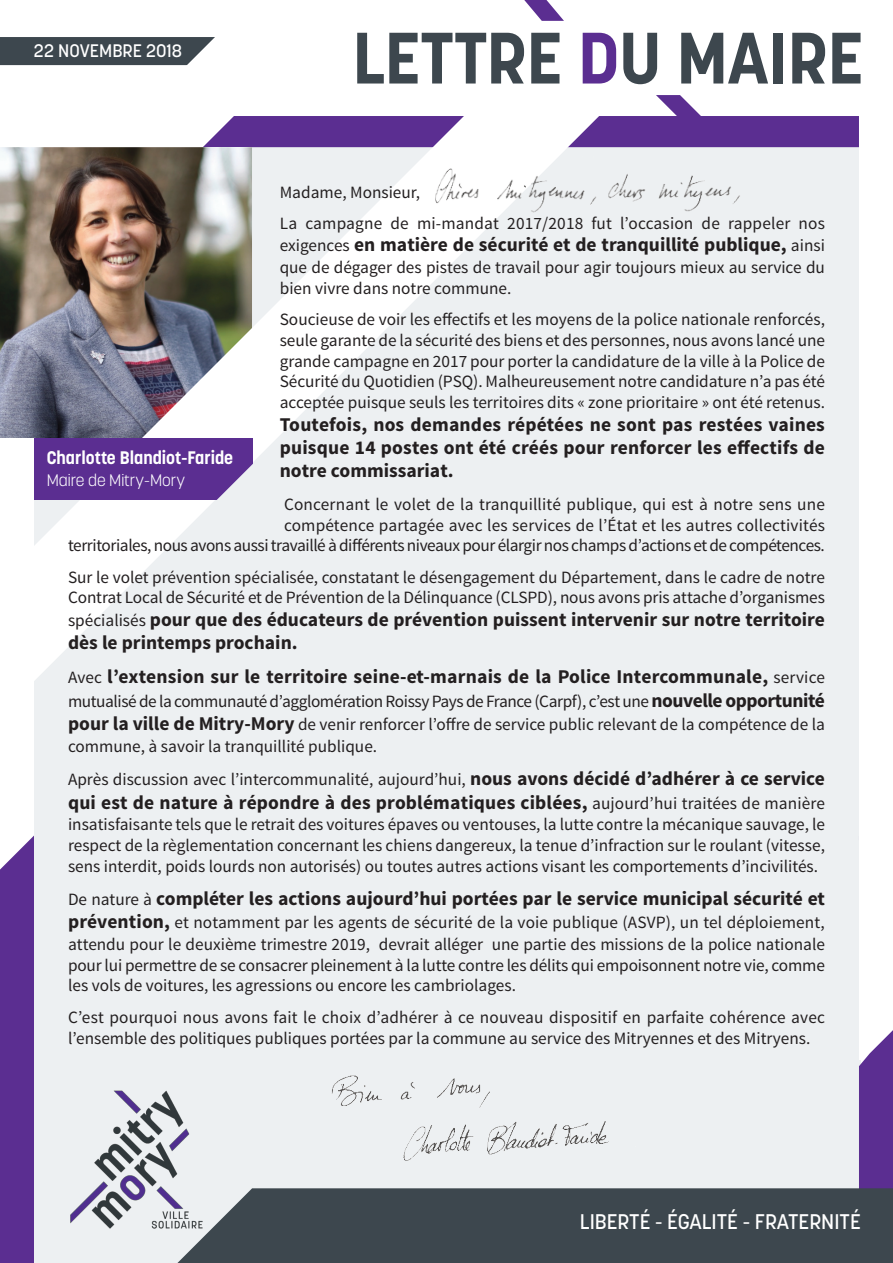
<style>
.page{position:relative;width:893px;height:1263px;background:#fff}
.page>*{position:absolute;margin:0;border:0;box-sizing:border-box;transform-origin:0 0}
.t1{font:700 72px "Korolev";color:#3d474e}
.t2{font:500 21px "Korolev";color:#fff}
.t3{font:700 19.5px/23.4px "Source Sans Pro";color:#231f20;text-align:justify}
.t4{font:700 18px "Korolev";color:#fff}
.t5{font:500 18px "Korolev";color:#fff}
.t6{font:17.25px/20.7px "Source Sans Pro";color:#231f20}
.t7{font:17.25px/23.4px "Source Sans Pro";letter-spacing:-.025em;color:#231f20}
.t8{font:300 16.5px "Korolev";color:#fff}
.s1{color:#5b2e91}
.s2{font-weight:400;font-size:17.25px}
.s3{font-weight:700;font-size:19.5px}
</style>
<div class="page">
<div style="left:0;top:835px;width:34px;height:428px;background:#5b2e91"></div>
<div style="left:34px;top:125px;width:825px;height:960px;background:#edf0f2"></div>
<div style="left:218px;top:1060px;width:643px;height:169px;background:#edf0f2"></div>
<svg style="left:859px;top:1030px;width:34px;height:158px;background:#6d459d"></svg>
<div style="left:709px;top:116px;width:150px;height:31px;background:#5b2e91"></div>
<div style="left:34px;top:1075px;width:204px;height:188px;background:#edf0f2"></div>
<img style="left:94px;top:1090px;width:96px;height:98px">
<svg style="left:12px;top:1188px;width:881px;height:75px;fill:#3d474e"></svg>
<svg style="left:0;top:37px;width:709px;height:644px"></svg>
<div style="left:0;top:438px;width:34px;height:111px;background:#fff"></div>
<div style="left:34px;top:438px;width:218px;height:62px;background:#5b2e91"></div>
<svg style="left:176px;top:450px;width:153px;height:154px"></svg>
<img style="left:431px;top:153px;width:309px;height:61px">
<img style="left:582px;top:156px;width:29px;height:60px">
<svg style="left:524px;top:0;width:40px;height:21px"></svg>
<img style="left:332px;top:1075px;width:158px;height:33px">
<img style="left:403px;top:1121px;width:206px;height:40px">
<p class="t5" style="left:34px;top:44px;width:150px">22 NOVEMBRE 2018</p>
<h1 class="t1" style="left:353px;top:33px;width:512px">LETTRE <span class="s1">D</span>U MAIRE</h1>
<p class="t6" style="left:280px;top:176px;width:547px;line-height:31.5px">Madame, Monsieur,<br>La campagne de mi-mandat 2017/2018 fut l’occasion de rappeler nos</p>
<p class="t3" style="left:280px;top:234px;width:547px"><span class="s2">exigences</span> en matière de sécurité et de tranquillité publique, <span class="s2">ainsi</span></p>
<p class="t6" style="left:280px;top:257px;width:547px">que de dégager des pistes de travail pour agir toujours mieux au service du bien vivre dans notre commune.</p>
<p class="t6" style="left:280px;top:310px;width:547px;text-align:justify">Soucieuse de voir les effectifs et les moyens de la police nationale renforcés, seule garante de la sécurité des biens et des personnes, nous avons lancé une grande campagne en 2017 pour porter la candidature de la ville à la Police de Sécurité du Quotidien (PSQ). Malheureusement notre candidature n’a pas été acceptée puisque seuls les territoires dits « zone prioritaire » ont été retenus.</p>
<p class="t3" style="left:280px;top:413px;width:547px">Toutefois, nos demandes répétées ne sont pas restées vaines puisque 14 postes ont été créés pour renforcer les effectifs de notre commissariat.</p>
<p class="t6" style="left:68px;top:494px;width:758px;text-align:right">Concernant le volet de la tranquillité publique, qui est à notre sens une<br>compétence partagée avec les services de l’État et les autres collectivités territoriales,nousavonsaussitravailléàdifférentsniveauxpour élargirnos champsd’actions etde compétences.</p>
<p class="t6" style="left:68px;top:567px;width:758px">Sur le volet prévention spécialisée, constatant le désengagement du Département, dans le cadre de notre<br>Contrat Local de Sécurité et de Prévention de la Délinquance (CLSPD), nous avons pris attache d’organismes</p>
<p class="t3" style="left:68px;top:608px;width:758px"><span class="s2">spécialisés</span> pour que des éducateurs de prévention puissent intervenir sur notre territoire dès le printemps prochain.</p>
<p class="t3" style="left:68px;top:666px;width:758px"><span class="s2">Avec</span> l’extension sur le territoire seine-et-marnais de la Police Intercommunale, <span class="s2">service</span></p>
<p class="t7" style="left:68px;top:690px;width:758px">mutualisé de la communauté d’agglomération Roissy Pays de France (Carpf), c’est une <span class="s3">nouvelle opportunité pour la ville de Mitry-Mory</span> de venir renforcer l’offre de service public relevant de la compétence de la</p>
<p class="t6" style="left:68px;top:730px;width:758px;line-height:33.2px">commune, à savoir la tranquillité publique.<br>Après discussion avec l’intercommunalité, aujourd’hui, <span class="s3">nous avons décidé d’adhérer à ce service</span></p>
<p class="t3" style="left:68px;top:791px;width:758px">qui est de nature à répondre à des problématiques ciblées, <span class="s2">aujourd’hui traitées de manière</span></p>
<p class="t6" style="left:68px;top:814px;width:758px;text-align:justify">insatisfaisante tels que le retrait des voitures épaves ou ventouses, la lutte contre la mécanique sauvage, le respect de la règlementation concernant les chiens dangereux, la tenue d’infraction sur le roulant (vitesse, sens interdit, poids lourds non autorisés) ou toutes autres actions visant les comportements d’incivilités.</p>
<p class="t3" style="left:68px;top:887px;width:758px"><span class="s2">De nature à</span> compléter les actions aujourd’hui portées par le service municipal sécurité et</p>
<p class="t6" style="left:68px;top:912px;width:758px;text-align:justify"><span class="s3">prévention,</span> et notamment par les agents de sécurité de la voie publique (ASVP), un tel déploiement, attendu pour le deuxième trimestre 2019, devrait alléger une partie des missions de la police nationale pour lui permettre de se consacrer pleinement à la lutte contre les délits qui empoisonnent notre vie, comme les vols de voitures, les agressions ou encore les cambriolages.</p>
<p class="t6" style="left:68px;top:1007px;width:758px">C’est pourquoi nous avons fait le choix d’adhérer à ce nouveau dispositif en parfaite cohérence avec l’ensemble des politiques publiques portées par la commune au service des Mitryennes et des Mitryens.</p>
<p class="t4" style="left:47px;top:452px;width:188px">Charlotte Blandiot-Faride</p>
<p class="t8" style="left:47px;top:474px;width:140px">Maire de Mitry-Mory</p>
<p class="t2" style="left:580px;top:1214px;width:283px">LIBERTÉ - ÉGALITÉ - FRATERNITÉ</p>
</div>
